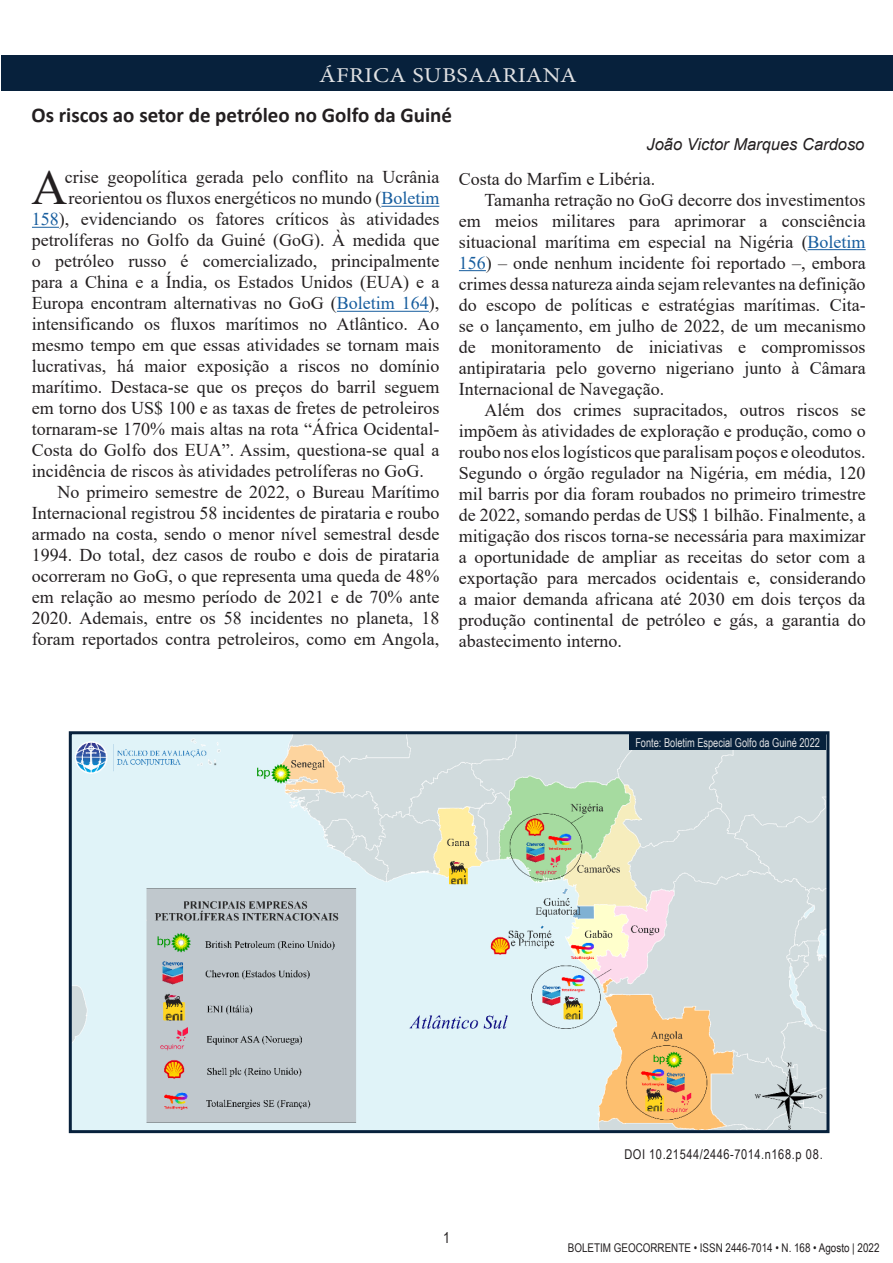
<style>
.page{position:relative;width:893px;height:1263px;background:#fff}
.page>*{position:absolute;margin:0;border:0;box-sizing:border-box;transform-origin:0 0}
.INÍCIO_DO_TEXTO{font:49.65px "Times New Roman";color:#231f20}
.Título_das_seções__R{font:21.15px "Minion Pro";letter-spacing:.02em;color:#e0e1e3;scale:1.14 1}
.TÍTULO{font:700 21px "Calibri";color:#231f20}
.FORMATAÇÃO_TEXTO{font:18px/21px "Times New Roman";color:#231f20;text-align:justify}
.INÍCIO_DO_TEXTO-2{font:18px "Times New Roman";color:#231f20}
.NOME_DO_PESQUISADOR{font:italic 16.5px "Arial";color:#231f20}
.t1{font:15px "Arial Narrow";color:#231f20}
.NOME_DO_PESQUISADOR-2{font:13.5px "Arial Narrow";letter-spacing:.04em;color:#231f20}
.t2{font:12.3px "Arial Narrow";color:#e0e1e3;scale:.91 1}
.t3{font:12px "Arial Narrow";color:#231f20}
.s1{color:#175d9e}
</style>
<div class="page">
<img style="left:73px;top:735px;width:752px;height:394px">
<div style="left:69px;top:731px;width:760px;height:402px;border:3px solid #07213c"></div>
<div style="left:629px;top:734px;width:197px;height:16px;background:#07213c"></div>
<hr style="left:381px;top:206px;width:58px;height:1px;background:#175d9e">
<svg style="left:32px;top:227px;width:27px;height:1px"></svg>
<hr style="left:337px;top:311px;width:92px;height:1px;background:#175d9e">
<hr style="left:808px;top:249px;width:58px;height:1px;background:#175d9e">
<svg style="left:459px;top:270px;width:27px;height:1px"></svg>
<div style="left:1px;top:56px;width:892px;height:35px;background:#07213c"></div>
<p class="Título_das_seções__R" style="left:319px;top:61px;width:228px">ÁFRICA SUBSAARIANA</p>
<p class="TÍTULO" style="left:32px;top:100px;width:422px">Os riscos ao setor de petróleo no Golfo da Guiné</p>
<p class="NOME_DO_PESQUISADOR" style="left:646px;top:134px;width:219px">João Victor Marques Cardoso</p>
<p class="INÍCIO_DO_TEXTO" style="left:32px;top:153px;width:37px">A</p>
<p class="INÍCIO_DO_TEXTO-2" style="left:65px;top:165px;width:376px">crise geopolítica gerada pelo conflito na Ucrânia</p>
<p class="INÍCIO_DO_TEXTO-2" style="left:68px;top:186px;width:372px">reorientou os fluxos energéticos no mundo (<span class="s1">Boletim</span></p>
<p class="INÍCIO_DO_TEXTO-2" style="left:32px;top:207px;width:409px"><span class="s1">158</span>), evidenciando os fatores críticos às atividades</p>
<p class="INÍCIO_DO_TEXTO-2" style="left:32px;top:228px;width:409px">petrolíferas no Golfo da Guiné (GoG). À medida que</p>
<p class="INÍCIO_DO_TEXTO-2" style="left:32px;top:249px;width:409px">o petróleo russo é comercializado, principalmente</p>
<p class="INÍCIO_DO_TEXTO-2" style="left:32px;top:270px;width:409px">para a China e a Índia, os Estados Unidos (EUA) e a</p>
<p class="INÍCIO_DO_TEXTO-2" style="left:32px;top:291px;width:409px">Europa encontram alternativas no GoG (<span class="s1">Boletim 164</span>),</p>
<p class="INÍCIO_DO_TEXTO-2" style="left:32px;top:312px;width:409px">intensificando os fluxos marítimos no Atlântico. Ao</p>
<p class="INÍCIO_DO_TEXTO-2" style="left:32px;top:333px;width:409px">mesmo tempo em que essas atividades se tornam mais</p>
<p class="INÍCIO_DO_TEXTO-2" style="left:32px;top:354px;width:409px">lucrativas, há maior exposição a riscos no domínio</p>
<p class="INÍCIO_DO_TEXTO-2" style="left:32px;top:375px;width:409px">marítimo. Destaca-se que os preços do barril seguem</p>
<p class="INÍCIO_DO_TEXTO-2" style="left:32px;top:396px;width:409px">em torno dos US$ 100 e as taxas de fretes de petroleiros</p>
<p class="INÍCIO_DO_TEXTO-2" style="left:32px;top:417px;width:409px">tornaram-se 170% mais altas na rota “África Ocidental-</p>
<p class="INÍCIO_DO_TEXTO-2" style="left:32px;top:438px;width:409px">Costa do Golfo dos EUA”. Assim, questiona-se qual a</p>
<p class="INÍCIO_DO_TEXTO-2" style="left:32px;top:459px;width:393px">incidência de riscos às atividades petrolíferas no GoG.</p>
<p class="FORMATAÇÃO_TEXTO" style="left:32px;top:481px;width:409px;text-indent:26px">No primeiro semestre de 2022, o Bureau Marítimo Internacional registrou 58 incidentes de pirataria e roubo armado na costa, sendo o menor nível semestral desde 1994. Do total, dez casos de roubo e dois de pirataria ocorreram no GoG, o que representa uma queda de 48% em relação ao mesmo período de 2021 e de 70% ante 2020. Ademais, entre os 58 incidentes no planeta, 18 foram reportados contra petroleiros, como em Angola,</p>
<p class="FORMATAÇÃO_TEXTO" style="left:459px;top:168px;width:198px">Costa do Marfim e Libéria.</p>
<p class="FORMATAÇÃO_TEXTO" style="left:459px;top:189px;width:408px;text-indent:26px">Tamanha retração no GoG decorre dos investimentos em meios militares para aprimorar a consciência situacional marítima em especial na Nigéria (<span class="s1">Boletim 156</span>) – onde nenhum incidente foi reportado –, embora crimes dessa natureza ainda sejam relevantes na definição do escopo de políticas e estratégias marítimas. Cita&shy;se o lançamento, em julho de 2022, de um mecanismo de monitoramento de iniciativas e compromissos antipirataria pelo governo nigeriano junto à Câmara Internacional de Navegação.</p>
<p class="FORMATAÇÃO_TEXTO" style="left:459px;top:399px;width:408px;text-indent:26px">Além dos crimes supracitados, outros riscos se impõem às atividades de exploração e produção, como o roubo nos elos logísticos que paralisam poços e oleodutos.<br>Segundo o órgão regulador na Nigéria, em média, 120 mil barris por dia foram roubados no primeiro trimestre de 2022, somando perdas de US$ 1 bilhão. Finalmente, a mitigação dos riscos torna-se necessária para maximizar a oportunidade de ampliar as receitas do setor com a exportação para mercados ocidentais e, considerando a maior demanda africana até 2030 em dois terços da produção continental de petróleo e gás, a garantia do abastecimento interno.</p>
<p class="t2" style="left:635px;top:733px;width:204px">Fonte: Boletim Especial Golfo da Guiné 2022</p>
<p class="t1" style="left:443px;top:1226px;width:8px">1</p>
<p class="NOME_DO_PESQUISADOR-2" style="left:624px;top:1144px;width:200px">DOI 10.21544/2446-7014.n168.p 08.</p>
<p class="t3" style="left:568px;top:1239px;width:313px">BOLETIM GEOCORRENTE • ISSN 2446-7014 • N. 168 • Agosto | 2022</p>
</div>
